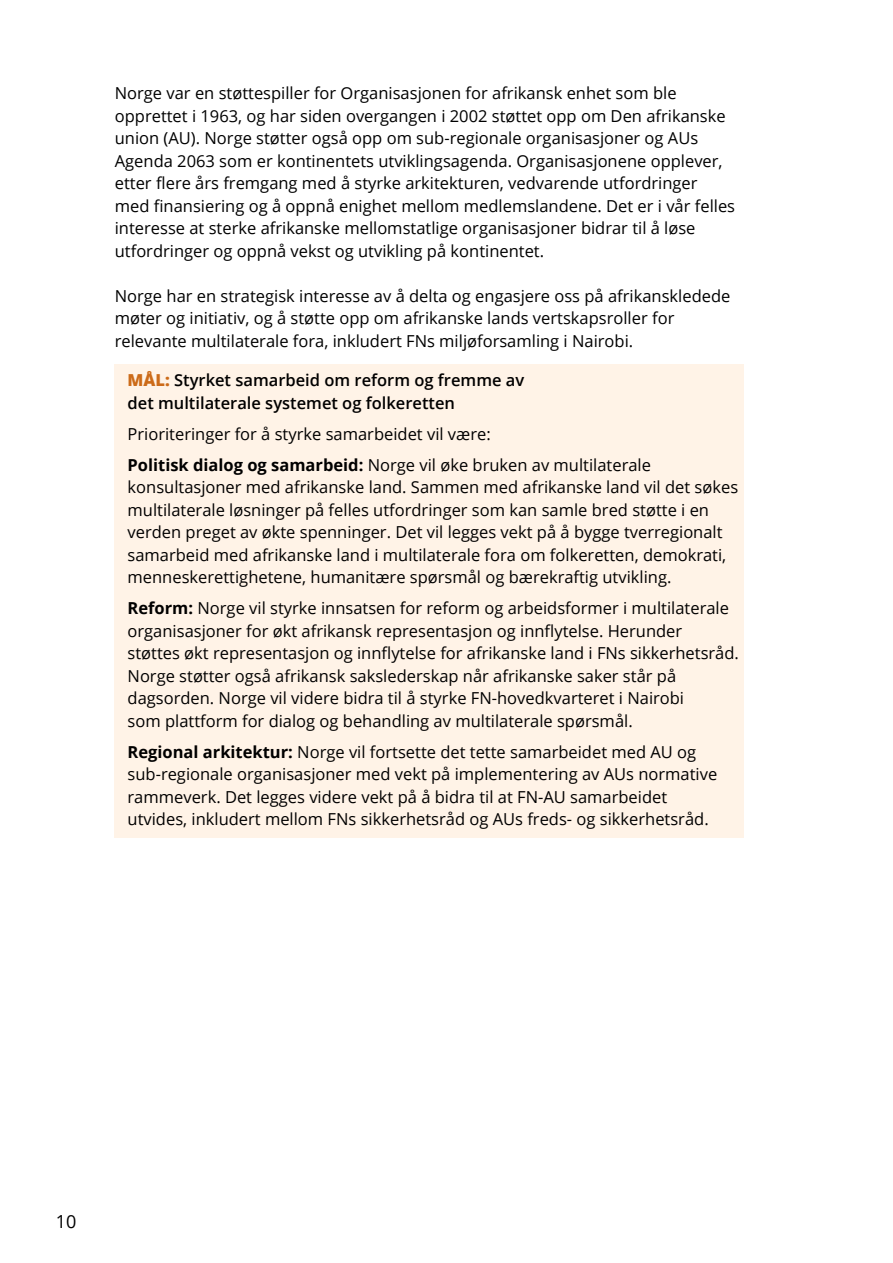
<style>
.page{position:relative;width:893px;height:1263px;background:#fff}
.page>*{position:absolute;margin:0;border:0;box-sizing:border-box;transform-origin:0 0}
.t1{font:18px "Open Sans";color:#000}
.opplisting_3{font:16.5px/22.5px "Open Sans";color:#000}
.opplisting{font:600 16.5px/22.5px "Open Sans";color:#000}
.opplisting_2{font:16.5px "Open Sans";color:#000}
.s1{font-weight:800;color:#cc6b19}
.s2{font-weight:700}
</style>
<div class="page">
<div style="left:115px;top:365px;width:629px;height:56px;background:#fff3e7"></div>
<div style="left:115px;top:418px;width:629px;height:34px;background:#fff3e7"></div>
<div style="left:115px;top:449px;width:629px;height:146px;background:#fff3e7"></div>
<div style="left:115px;top:593px;width:629px;height:146px;background:#fff3e7"></div>
<div style="left:115px;top:736px;width:629px;height:101px;background:#fff3e7"></div>
<p class="opplisting_3" style="left:115px;top:81px;width:622px">Norge var en støttespiller for Organisasjonen for afrikansk enhet som ble opprettet i 1963, og har siden overgangen i 2002 støttet opp om Den afrikanske union (AU). Norge støtter også opp om sub-regionale organisasjoner og AUs Agenda 2063 som er kontinentets utviklingsagenda. Organisasjonene opplever, etter flere års fremgang med å styrke arkitekturen, vedvarende utfordringer med finansiering og å oppnå enighet mellom medlemslandene. Det er i vår felles interesse at sterke afrikanske mellomstatlige organisasjoner bidrar til å løse utfordringer og oppnå vekst og utvikling på kontinentet.</p>
<p class="opplisting_3" style="left:115px;top:284px;width:617px">Norge har en strategisk interesse av å delta og engasjere oss på afrikanskledede møter og initiativ, og å støtte opp om afrikanske lands vertskapsroller for relevante multilaterale fora, inkludert FNs miljøforsamling i Nairobi.</p>
<p class="opplisting" style="left:128px;top:368px;width:398px"><span class="s1">MÅL:</span> Styrket samarbeid om reform og fremme av det multilaterale systemet og folkeretten</p>
<p class="opplisting_2" style="left:128px;top:422px;width:365px">Prioriteringer for å styrke samarbeidet vil være:</p>
<p class="opplisting_3" style="left:128px;top:453px;width:612px"><span class="s2">Politisk dialog og samarbeid:</span> Norge vil øke bruken av multilaterale konsultasjoner med afrikanske land. Sammen med afrikanske land vil det søkes multilaterale løsninger på felles utfordringer som kan samle bred støtte i en verden preget av økte spenninger. Det vil legges vekt på å bygge tverregionalt samarbeid med afrikanske land i multilaterale fora om folkeretten, demokrati, menneskerettighetene, humanitære spørsmål og bærekraftig utvikling.</p>
<p class="opplisting_3" style="left:128px;top:596px;width:613px"><span class="s2">Reform:</span> Norge vil styrke innsatsen for reform og arbeidsformer i multilaterale organisasjoner for økt afrikansk representasjon og innflytelse. Herunder<br>støttes økt representasjon og innflytelse for afrikanske land i FNs sikkerhetsråd.<br>Norge støtter også afrikansk sakslederskap når afrikanske saker står på dagsorden. Norge vil videre bidra til å styrke FN-hovedkvarteret i Nairobi<br>som plattform for dialog og behandling av multilaterale spørsmål.</p>
<p class="opplisting_3" style="left:128px;top:740px;width:591px"><span class="s2">Regional arkitektur:</span> Norge vil fortsette det tette samarbeidet med AU og sub-regionale organisasjoner med vekt på implementering av AUs normative rammeverk. Det legges videre vekt på å bidra til at FN-AU samarbeidet utvides, inkludert mellom FNs sikkerhetsråd og AUs freds- og sikkerhetsråd.</p>
<p class="t1" style="left:56px;top:1208px;width:22px">10</p>
</div>
